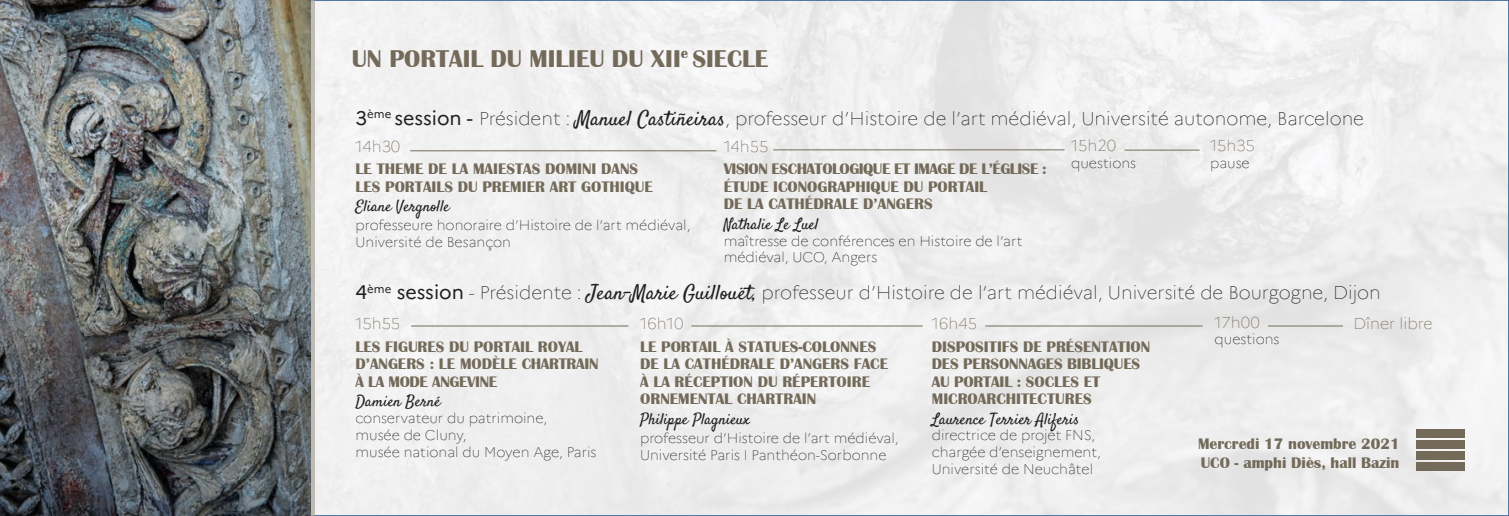
<style>
.page{position:relative;width:1509px;height:516px;background:#fff}
.page>*{position:absolute;margin:0;border:0;box-sizing:border-box;transform-origin:0 0}
.Grand_Titre{font:700 25.03px "Britannic";color:#736a59}
.t1{font:100 18.55px "Marianne";color:#231f20}
.Titre_activité{font:700 15.75px/17.5px "Britannic";color:#736a59}
.Titre_activité-2{font:15.75px "Satisfy";color:#231f20}
.Titre_activité-3{font:700 15.75px/17.5px "Britannic";letter-spacing:-.03em;color:#736a59}
.horaire{font:100 15.75px "Marianne";color:#736a59}
.date_et_lieu{font:700 15.75px "Britannic";color:#736a59}
.Titre_activité-4{font:700 15.75px "Britannic";letter-spacing:-.02em;color:#736a59}
.Titre_activité-5{font:100 14px/16.8px "Marianne";color:#231f20}
.s1{font-weight:400;font-size:19.6px}
.s2{font-family:"Satisfy";font-weight:400;font-size:20.82px}
</style>
<div class="page">
<img style="left:315px;top:3px;width:1190px;height:510px">
<hr style="left:773px;top:150px;width:291px;height:1px;background:#736a59">
<div style="left:1416px;top:462px;width:48px;height:8px;background:#736a59"></div>
<div style="left:1416px;top:451px;width:48px;height:8px;background:#736a59"></div>
<div style="left:1416px;top:440px;width:48px;height:8px;background:#736a59"></div>
<div style="left:1416px;top:429px;width:48px;height:8px;background:#736a59"></div>
<hr style="left:1124px;top:150px;width:75px;height:1px;background:#736a59">
<hr style="left:410px;top:150px;width:306px;height:1px;background:#736a59">
<hr style="left:691px;top:326px;width:231px;height:1px;background:#736a59">
<hr style="left:985px;top:326px;width:217px;height:1px;background:#736a59">
<hr style="left:1267px;top:326px;width:75px;height:1px;background:#736a59">
<div style="left:310px;top:0;width:5px;height:516px;background:#c0bab3"></div>
<hr style="left:411px;top:326px;width:217px;height:1px;background:#736a59">
<img style="left:0;top:0;width:310px;height:516px">
<p class="Grand_Titre" style="left:352px;top:44px;width:417px">UN PORTAIL DU MILIEU DU XII<sup>e</sup> SIECLE</p>
<p class="t1" style="left:355px;top:107px;width:1009px"><span class="s1">3</span><sup>ème</sup> <span class="s1">session -</span> Président : <span class="s2">Manuel Castiñeiras</span>, professeur d’Histoire de l’art médiéval, Université autonome, Barcelone</p>
<p class="horaire" style="left:355px;top:136px;width:46px">14h30</p>
<p class="Titre_activité" style="left:355px;top:160px;width:284px">LE THEME DE LA MAIESTAS DOMINI DANS</p>
<p class="Titre_activité" style="left:355px;top:178px;width:299px">LES PORTAILS DU PREMIER ART GOTHIQUE</p>
<p class="Titre_activité-2" style="left:355px;top:196px;width:96px">Eliane Vergnolle</p>
<p class="Titre_activité-5" style="left:355px;top:217px;width:336px">professeure honoraire d’Histoire de l’art médiéval,<br>Université de Besançon</p>
<p class="horaire" style="left:1070px;top:136px;width:47px">15h20</p>
<p class="Titre_activité-5" style="left:1070px;top:154px;width:67px">questions</p>
<p class="horaire" style="left:1209px;top:136px;width:46px">15h35</p>
<p class="Titre_activité-5" style="left:1209px;top:154px;width:41px">pause</p>
<p class="horaire" style="left:723px;top:137px;width:46px">14h55</p>
<p class="Titre_activité-3" style="left:723px;top:161px;width:324px">VISION ESCHATOLOGIQUE ET IMAGE DE L’ÉGLISE :<br>ÉTUDE ICONOGRAPHIQUE DU PORTAIL</p>
<p class="Titre_activité" style="left:723px;top:196px;width:210px">DE LA CATHÉDRALE D’ANGERS</p>
<p class="Titre_activité-2" style="left:723px;top:214px;width:96px">Nathalie Le Luel</p>
<p class="Titre_activité-5" style="left:723px;top:232px;width:300px">maîtresse de conférences en Histoire de l’art médiéval, UCO, Angers</p>
<p class="t1" style="left:355px;top:281px;width:1026px"><span class="s1">4</span><sup>ème</sup> <span class="s1">session</span> - Présidente : <span class="s2">Jean-Marie Guillouët,</span> professeur d’Histoire de l’art médiéval, Université de Bourgogne, Dijon</p>
<p class="horaire" style="left:1214px;top:312px;width:47px">17h00</p>
<p class="Titre_activité-5" style="left:1214px;top:331px;width:67px">questions</p>
<p class="horaire" style="left:355px;top:314px;width:46px">15h55</p>
<p class="horaire" style="left:1353px;top:313px;width:80px">Dîner libre</p>
<p class="Titre_activité" style="left:355px;top:338px;width:244px">LES FIGURES DU PORTAIL ROYAL<br>D’ANGERS : LE MODÈLE CHARTRAIN</p>
<p class="Titre_activité-4" style="left:355px;top:373px;width:143px">À LA MODE ANGEVINE</p>
<p class="Titre_activité-2" style="left:355px;top:391px;width:86px">Damien Berné</p>
<p class="Titre_activité-5" style="left:355px;top:410px;width:193px">conservateur du patrimoine,</p>
<p class="Titre_activité-5" style="left:355px;top:426px;width:112px">musée de Cluny,</p>
<p class="Titre_activité-5" style="left:355px;top:443px;width:242px">musée national du Moyen Age, Paris</p>
<p class="horaire" style="left:931px;top:314px;width:47px">16h45</p>
<p class="Titre_activité" style="left:931px;top:338px;width:220px">DISPOSITIFS DE PRÉSENTATION</p>
<p class="Titre_activité" style="left:931px;top:355px;width:210px">DES PERSONNAGES BIBLIQUES<br>AU PORTAIL : SOCLES ET<br>MICROARCHITECTURES</p>
<p class="Titre_activité-2" style="left:931px;top:409px;width:149px">Laurence Terrier Aliferis</p>
<p class="Titre_activité-5" style="left:931px;top:427px;width:165px">directrice de projet FNS,</p>
<p class="Titre_activité-5" style="left:931px;top:444px;width:171px">chargée d’enseignement,<br>Université de Neuchâtel</p>
<p class="horaire" style="left:640px;top:314px;width:45px">16h10</p>
<p class="Titre_activité" style="left:640px;top:338px;width:249px">LE PORTAIL À STATUES-COLONNES<br>DE LA CATHÉDRALE D’ANGERS FACE<br>À LA RÉCEPTION DU RÉPERTOIRE<br>ORNEMENTAL CHARTRAIN</p>
<p class="Titre_activité-2" style="left:640px;top:409px;width:111px">Philippe Plagnieux</p>
<p class="Titre_activité-5" style="left:640px;top:429px;width:260px">professeur d’Histoire de l’art médiéval,</p>
<p class="Titre_activité-5" style="left:640px;top:446px;width:248px">Université Paris I Panthéon-Sorbonne</p>
<p class="date_et_lieu" style="left:1197px;top:435px;width:203px">Mercredi 17 novembre 2021</p>
<p class="date_et_lieu" style="left:1200px;top:453px;width:200px">UCO - amphi Diès, hall Bazin</p>
</div>
